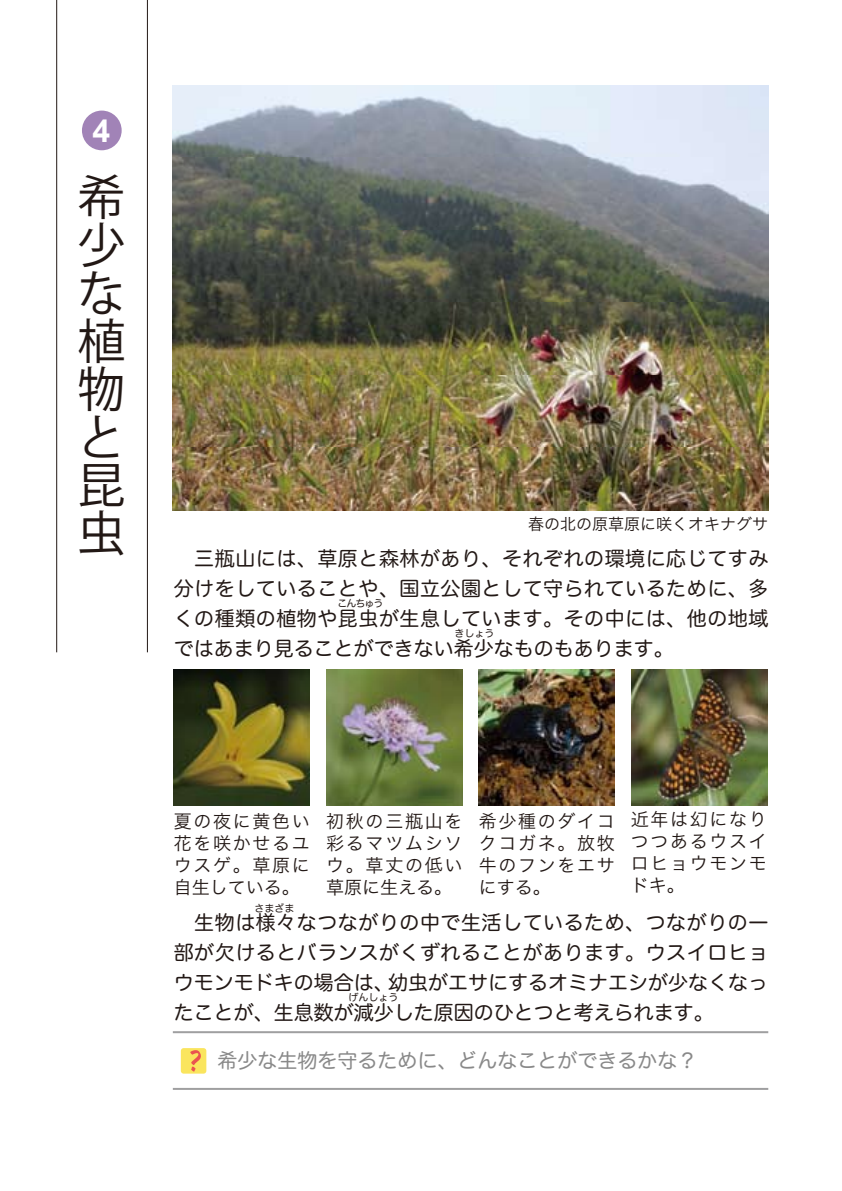
<style>
.page{position:relative;width:842px;height:1191px;background:#fff}
.page>*{position:absolute;margin:0;border:0;box-sizing:border-box;transform-origin:0 0}
.t1{font:48px/48px "Koz Go Pro";color:#221815;text-align:justify}
.t2{font:700 32px "Arial";color:#fff}
.t3{font:20px/30px "Hira Maru Pro W4";color:#221815;text-align:justify}
.t4{font:20px "Hira Maru Pro W4";color:#898989}
.t5{font:18px/22px "Hira Kaku Pro W3";letter-spacing:.095em;color:#221815;text-align:justify}
.t6{font:16px "Hira Kaku Pro W3";color:#221815}
.t7{font:10px "Hira Maru Pro W4";color:#221815}
</style>
<div class="page">
<hr style="left:147px;top:0;width:1px;height:652px;background:#221815">
<hr style="left:56px;top:0;width:1px;height:652px;background:#221815">
<div style="left:82px;top:111px;width:40px;height:39px;background:#a183b7;border-radius:50%"></div>
<hr style="left:173px;top:1031px;width:595px;height:2px;background:#9f9fa0">
<hr style="left:173px;top:1088px;width:595px;height:2px;background:#9f9fa0">
<div style="left:181px;top:1048px;width:25px;height:25px;background:#fae55e;border-radius:3px"></div>
<svg style="left:190px;top:1050px;width:11px;height:21px"></svg>
<img style="left:173px;top:85px;width:595px;height:425px">
<img style="left:174px;top:669px;width:136px;height:137px">
<img style="left:326px;top:669px;width:136px;height:137px">
<img style="left:479px;top:669px;width:136px;height:137px">
<img style="left:631px;top:669px;width:136px;height:137px">
<h2 class="t2" style="left:93px;top:113px;width:19px">4</h2>
<h1 class="t1" style="left:77px;top:175px;width:48px">希少な植物と昆虫</h1>
<p class="t6" style="left:528px;top:510px;width:242px">春の北の原草原に咲くオキナグサ</p>
<p class="t3" style="left:174px;top:542px;width:596px">　三瓶山には、草原と森林があり、それぞれの環境に応じてすみ分けをしていることや、国立公園として守られているために、多くの種類の植物や昆虫が生息しています。その中には、他の地域ではあまり見ることができない希少なものもあります。</p>
<p class="t7" style="left:337px;top:595px;width:47px">こんちゅう</p>
<p class="t7" style="left:454px;top:624px;width:41px">きしょう</p>
<p class="t5" style="left:174px;top:809px;width:138px">夏の夜に黄色い花を咲かせるユウスゲ。草原に自生している。</p>
<p class="t5" style="left:326px;top:809px;width:138px">初秋の三瓶山を彩るマツムシソウ。草丈の低い草原に生える。</p>
<p class="t5" style="left:479px;top:809px;width:138px">希少種のダイコクコガネ。放牧牛のフンをエサにする。</p>
<p class="t5" style="left:631px;top:807px;width:138px">近年は幻になりつつあるウスイロヒョウモンモドキ。</p>
<p class="t7" style="left:254px;top:899px;width:41px">さまざま</p>
<p class="t3" style="left:174px;top:905px;width:596px">　生物は様々なつながりの中で生活しているため、つながりの一部が欠けるとバランスがくずれることがあります。ウスイロヒョウモンモドキの場合は、幼虫がエサにするオミナエシが少なくなったことが、生息数が減少した原因のひとつと考えられます。</p>
<p class="t7" style="left:348px;top:988px;width:51px">げんしょう</p>
<p class="t4" style="left:217px;top:1042px;width:481px">希少な生物を守るために、どんなことができるかな？</p>
</div>
